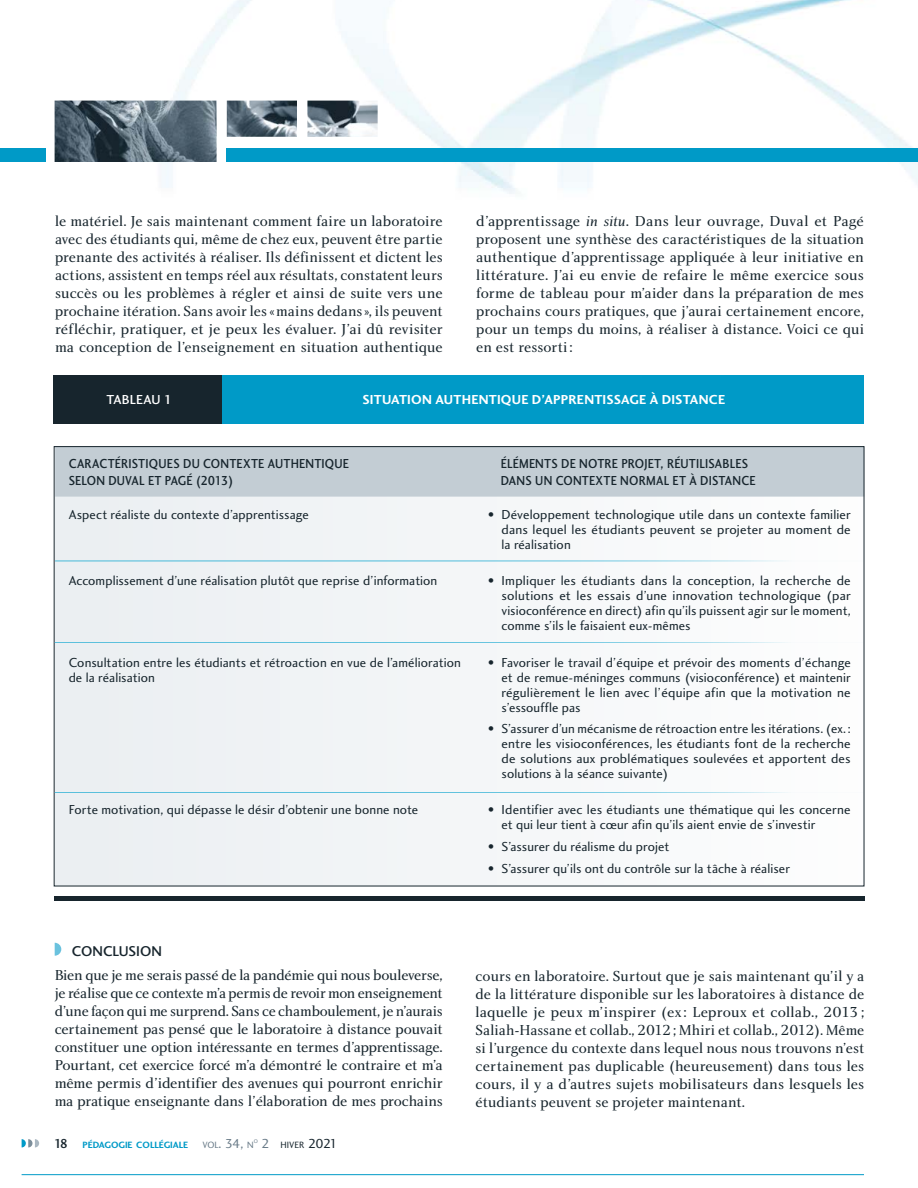
<style>
.page{position:relative;width:918px;height:1188px;background:#fff}
.page>*{position:absolute;margin:0;border:0;box-sizing:border-box;transform-origin:0 0}
.Article__OK{font:15px/18px "Charlotte Book Plain";letter-spacing:-.005em;color:#17252d;text-align:justify}
.SousTitre__OK{font:14.7px "Charlotte Sans Medium Plain";letter-spacing:-.005em;color:#17252d}
.E-_texte_des_notes_e{font:13.5px/15px "Charlotte Sans Book Plain";letter-spacing:.01em;color:#17252d;text-align:justify}
.E-_texte_des_notes_e-2{font:13.5px/16.2px "Charlotte Sans Medium Plain";letter-spacing:.015em;color:#17252d;scale:.9 1}
.Article__OK-2{font:13.5px "Charlotte Sans Bold Plain";letter-spacing:.015em;color:#fff}
.Article__OK-3{font:13.5px "Charlotte Sans Medium Plain";letter-spacing:.015em;color:#fff}
.t1{font:9.45px "Charlotte Sans Bold Plain";color:#009ac7}
.t2{font:9.45px "Charlotte Sans Book Plain";color:#17252d}
.t3{font:9.45px "Charlotte Sans Book Plain";color:#697b88}
.t4{font:5.55px "Charlotte Sans Book Plain";color:#697b88}
.s1{font-family:"Charlotte Book Italic Plain"}
.s2{font-family:"Charlotte Sans Medium Plain";font-size:13.5px;color:#17252d}
.s3{font-size:13.5px}
.s4{font-size:13.5px;color:#697b88}
</style>
<div class="page">
<div style="left:55px;top:446px;width:809px;height:439px;background:#f4f6f7"></div>
<div style="left:56px;top:448px;width:806px;height:49px;background:#c3cdd4"></div>
<div style="left:54px;top:896px;width:810px;height:5px;background:#17252d"></div>
<img style="left:54px;top:0;width:864px;height:194px">
<img style="left:55px;top:101px;width:323px;height:61px">
<div style="left:227px;top:148px;width:691px;height:14px;background:#009ac7"></div>
<div style="left:0;top:148px;width:46px;height:14px;background:#009ac7"></div>
<hr style="left:22px;top:1174px;width:842px;height:1px;background:#009ac7">
<svg style="left:22px;top:1139px;width:17px;height:9px"></svg>
<div style="left:54px;top:375px;width:171px;height:48px;background:#17252d"></div>
<div style="left:223px;top:375px;width:641px;height:48px;background:#009ac7"></div>
<hr style="left:55px;top:561px;width:809px;height:1px;background:#46b9d9">
<hr style="left:55px;top:792px;width:809px;height:1px;background:#46b9d9">
<hr style="left:55px;top:642px;width:809px;height:1px;background:#46b9d9">
<svg style="left:55px;top:943px;width:6px;height:13px"></svg>
<p class="Article__OK" style="left:55px;top:212px;width:389px">le matériel. Je sais maintenant comment faire un laboratoire avec des étudiants qui, même de chez eux, peuvent être partie prenante des activités à réaliser. Ils définissent et dictent les actions, assistent en temps réel aux résultats, constatent leurs succès ou les problèmes à régler et ainsi de suite vers une prochaine itération. Sans avoir les «mains dedans», ils peuvent réfléchir, pratiquer, et je peux les évaluer. J’ai dû revisiter ma conception de l’enseignement en situation authentique</p>
<p class="Article__OK" style="left:476px;top:212px;width:389px">d’apprentissage <span class="s1">in situ</span>. Dans leur ouvrage, Duval et Pagé proposent une synthèse des caractéristiques de la situation authentique d’apprentissage appliquée à leur initiative en littérature. J’ai eu envie de refaire le même exercice sous forme de tableau pour m’aider dans la préparation de mes prochains cours pratiques, que j’aurai certainement encore, pour un temps du moins, à réaliser à distance. Voici ce qui en est ressorti:</p>
<p class="Article__OK-3" style="left:106px;top:391px;width:67px">TABLEAU 1</p>
<p class="Article__OK-2" style="left:362px;top:391px;width:364px">SITUATION AUTHENTIQUE D’APPRENTISSAGE À DISTANCE</p>
<p class="E-_texte_des_notes_e-2" style="left:69px;top:456px;width:313px">CARACTÉRISTIQUES DU CONTEXTE AUTHENTIQUE<br>SELON DUVAL ET PAGÉ (2013)</p>
<p class="E-_texte_des_notes_e-2" style="left:501px;top:456px;width:285px">ÉLÉMENTS DE NOTRE PROJET, RÉUTILISABLES<br>DANS UN CONTEXTE NORMAL ET À DISTANCE</p>
<p class="E-_texte_des_notes_e" style="left:69px;top:507px;width:242px">Aspect réaliste du contexte d’apprentissage</p>
<p class="E-_texte_des_notes_e" style="left:502px;top:507px;width:351px;text-indent:-14px">• Développement technologique utile dans un contexte familier dans lequel les étudiants peuvent se projeter au moment de la réalisation</p>
<p class="E-_texte_des_notes_e" style="left:69px;top:573px;width:370px">Accomplissement d’une réalisation plutôt que reprise d’information</p>
<p class="E-_texte_des_notes_e" style="left:502px;top:573px;width:351px;text-indent:-14px">• Impliquer les étudiants dans la conception, la recherche de solutions et les essais d’une innovation technologique (par visioconférence en direct) afin qu’ils puissent agir sur le moment, comme s’ils le faisaient eux-mêmes</p>
<p class="E-_texte_des_notes_e" style="left:69px;top:654px;width:394px">Consultation entre les étudiants et rétroaction en vue de l’amélioration de la réalisation</p>
<p class="E-_texte_des_notes_e" style="left:502px;top:654px;width:351px;text-indent:-14px">• Favoriser le travail d’équipe et prévoir des moments d’échange et de remue-méninges communs (visioconférence) et maintenir régulièrement le lien avec l’équipe afin que la motivation ne s’essouffle pas</p>
<p class="E-_texte_des_notes_e" style="left:502px;top:721px;width:351px;text-indent:-14px">• S’assurer d’un mécanisme de rétroaction entre les itérations. (ex. : entre les visioconférences, les étudiants font de la recherche de solutions aux problématiques soulevées et apportent des solutions à la séance suivante)</p>
<p class="E-_texte_des_notes_e" style="left:69px;top:802px;width:351px">Forte motivation, qui dépasse le désir d’obtenir une bonne note</p>
<p class="E-_texte_des_notes_e" style="left:502px;top:802px;width:351px;text-indent:-14px">• Identifier avec les étudiants une thématique qui les concerne et qui leur tient à cœur afin qu’ils aient envie de s’investir</p>
<p class="E-_texte_des_notes_e" style="left:488px;top:839px;width:183px">• S’assurer du réalisme du projet</p>
<p class="E-_texte_des_notes_e" style="left:488px;top:861px;width:303px">• S’assurer qu’ils ont du contrôle sur la tâche à réaliser</p>
<p class="SousTitre__OK" style="left:72px;top:942px;width:92px">CONCLUSION</p>
<p class="Article__OK" style="left:55px;top:966px;width:390px">Bien que je me serais passé de la pandémie qui nous bouleverse, je réalise que ce contexte m’a permis de revoir mon enseignement d’une façon qui me surprend. Sans ce chamboulement, je n’aurais certainement pas pensé que le laboratoire à distance pouvait constituer une option intéressante en termes d’apprentissage.<br>Pourtant, cet exercice forcé m’a démontré le contraire et m’a même permis d’identifier des avenues qui pourront enrichir ma pratique enseignante dans l’élaboration de mes prochains</p>
<p class="Article__OK" style="left:476px;top:967px;width:390px">cours en laboratoire. Surtout que je sais maintenant qu’il y a de la littérature disponible sur les laboratoires à distance de laquelle je peux m’inspirer (ex : Leproux et collab., 2013; Saliah-Hassane et collab., 2012; Mhiri et collab., 2012). Même si l’urgence du contexte dans lequel nous nous trouvons n’est certainement pas duplicable (heureusement) dans tous les cours, il y a d’autres sujets mobilisateurs dans lesquels les étudiants peuvent se projeter maintenant.</p>
<p class="t1" style="left:54px;top:1139px;width:136px"><span class="s2">18</span> PÉDAGOGIE COLLÉGIALE</p>
<p class="t3" style="left:202px;top:1139px;width:53px">VOL<span class="s3">. 34,</span> N</p>
<p class="t4" style="left:254px;top:1138px;width:6px">O</p>
<p class="t2" style="left:262px;top:1139px;width:78px"><span class="s4">2</span> HIVER <span class="s3">2021</span></p>
</div>
